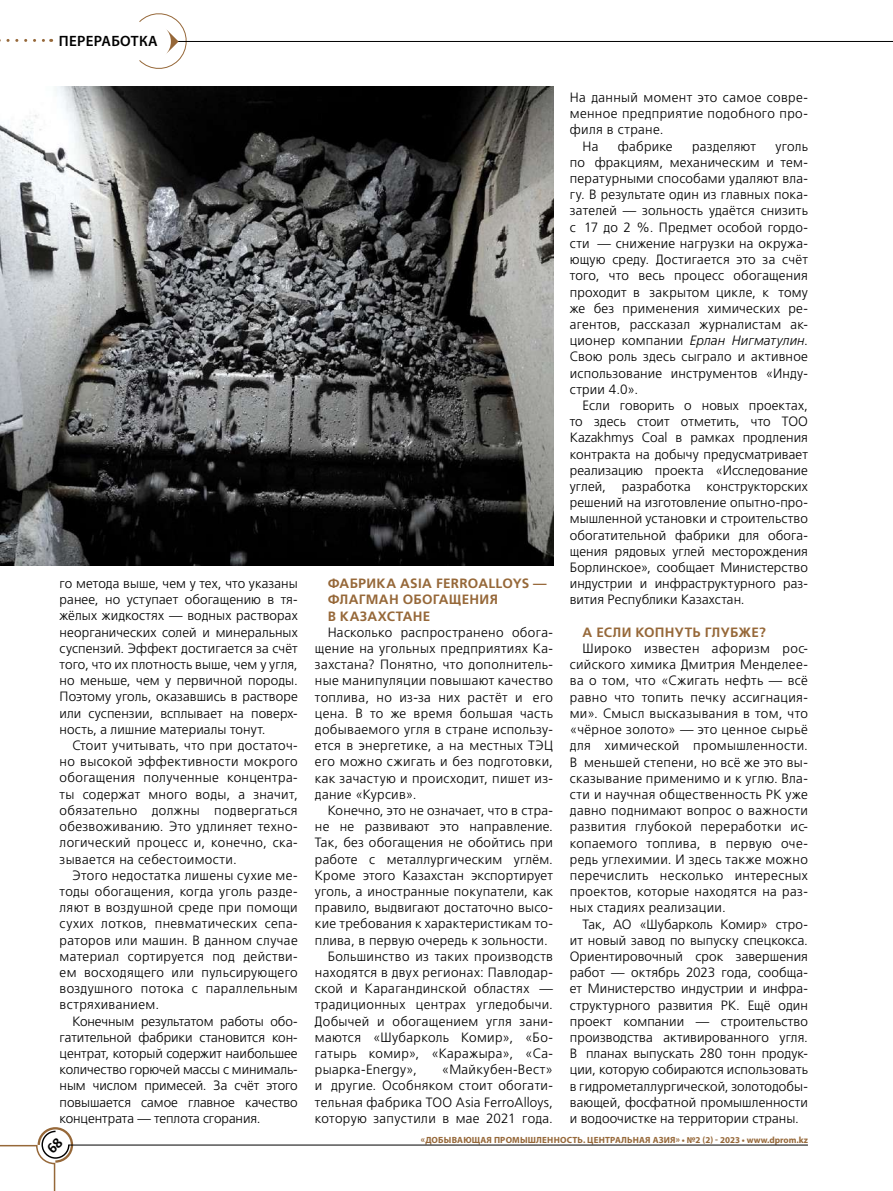
<style>
.page{position:relative;width:893px;height:1191px;background:#fff}
.page>*{position:absolute;margin:0;border:0;box-sizing:border-box;transform-origin:0 0}
.t1{font:600 15px "Myriad Pro";letter-spacing:.02em;color:#000}
.t2{font:13.5px/16.2px "AG Foreigner Light C";letter-spacing:.02em;color:#000;text-align:justify}
.t3{font:700 13.5px/16.2px "AG Foreigner Light C";letter-spacing:.025em;color:#966839}
.t4{font:700 9px "Myriad Pro";letter-spacing:.02em;color:#966839}
.s1{font-style:italic}
</style>
<div class="page">
<hr style="left:68px;top:1144px;width:740px;height:1px;background:#000">
<img style="left:0;top:86px;width:553px;height:480px">
<svg style="left:0;top:39px;width:52px;height:3px"></svg>
<hr style="left:172px;top:41px;width:721px;height:1px;background:#000">
<svg style="left:139px;top:13px;width:48px;height:56px"></svg>
<svg style="left:0;top:1127px;width:73px;height:64px"></svg>
<p class="t1" style="left:59px;top:32px;width:100px">ПЕРЕРАБОТКА</p>
<p class="t2" style="left:60px;top:575px;width:240px">го метода выше, чем у тех, что указаны ранее, но уступает обогащению в тя&shy;жёлых жидкостях — водных растворах неорганических солей и минеральных суспензий. Эффект достигается за счёт того, что их плотность выше, чем у угля, но меньше, чем у первичной породы.<br>Поэтому уголь, оказавшись в растворе или суспензии, всплывает на поверх&shy;ность, а лишние материалы тонут.</p>
<p class="t2" style="left:60px;top:737px;width:240px;text-indent:13px">Стоит учитывать, что при достаточ&shy;но высокой эффективности мокрого обогащения полученные концентра&shy;ты содержат много воды, а значит, обязательно должны подвергаться обезвоживанию. Это удлиняет техно&shy;логический процесс и, конечно, ска&shy;зывается на себестоимости.</p>
<p class="t2" style="left:60px;top:867px;width:240px;text-indent:13px">Этого недостатка лишены сухие ме&shy;тоды обогащения, когда уголь разде&shy;ляют в воздушной среде при помощи сухих лотков, пневматических сепа&shy;раторов или машин. В данном случае материал сортируется под действи&shy;ем восходящего или пульсирующего воздушного потока с параллельным встряхиванием.</p>
<p class="t2" style="left:60px;top:1013px;width:240px;text-indent:13px">Конечным результатом работы обо&shy;гатительной фабрики становится кон&shy;центрат, который содержит наибольшее количество горючей массы с минималь&shy;ным числом примесей. За счёт этого повышается самое главное качество концентрата — теплота сгорания.</p>
<p class="t3" style="left:328px;top:575px;width:221px">ФАБРИКА ASIA FERROALLOYS —<br>ФЛАГМАН ОБОГАЩЕНИЯ<br>В КАЗАХСТАНЕ</p>
<p class="t2" style="left:315px;top:624px;width:240px;text-indent:13px">Насколько распространено обога&shy;щение на угольных предприятиях Ка&shy;захстана? Понятно, что дополнитель&shy;ные манипуляции повышают качество топлива, но из-за них растёт и его цена. В то же время большая часть добываемого угля в стране использу&shy;ется в энергетике, а на местных ТЭЦ его можно сжигать и без подготовки, как зачастую и происходит, пишет из&shy;дание «Курсив».</p>
<p class="t2" style="left:328px;top:802px;width:227px">Конечно, это не означает, что в стра-</p>
<p class="t2" style="left:315px;top:818px;width:240px">не не развивают это направление.</p>
<p class="t2" style="left:315px;top:835px;width:240px">Так, без обогащения не обойтись при</p>
<p class="t2" style="left:315px;top:851px;width:240px">работе с металлургическим углём.</p>
<p class="t2" style="left:315px;top:867px;width:240px">Кроме этого Казахстан экспортирует</p>
<p class="t2" style="left:315px;top:883px;width:240px">уголь, а иностранные покупатели, как</p>
<p class="t2" style="left:315px;top:899px;width:240px">правило, выдвигают достаточно высо-</p>
<p class="t2" style="left:315px;top:916px;width:240px">кие требования к характеристикам то-</p>
<p class="t2" style="left:315px;top:932px;width:234px">плива, в первую очередь к зольности.</p>
<p class="t2" style="left:328px;top:948px;width:227px">Большинство из таких производств</p>
<p class="t2" style="left:315px;top:964px;width:240px">находятся в двух регионах: Павлодар-</p>
<p class="t2" style="left:315px;top:980px;width:240px">ской и Карагандинской областях —</p>
<p class="t2" style="left:315px;top:997px;width:240px">традиционных центрах угледобычи.</p>
<p class="t2" style="left:315px;top:1013px;width:240px">Добычей и обогащением угля зани-</p>
<p class="t2" style="left:315px;top:1029px;width:240px">маются «Шубарколь Комир», «Бо-</p>
<p class="t2" style="left:315px;top:1045px;width:240px">гатырь комир», «Каражыра», «Са-</p>
<p class="t2" style="left:315px;top:1061px;width:103px">рыарка-Energy»,</p>
<p class="t2" style="left:315px;top:1061px;width:240px;text-indent:127px">«Майкубен-Вест» и другие. Особняком стоит обогати&shy;тельная фабрика ТОО Asia FerroAlloys, которую запустили в мае 2021 года.</p>
<p class="t2" style="left:570px;top:89px;width:240px">На данный момент это самое совре-</p>
<p class="t2" style="left:570px;top:106px;width:240px">менное предприятие подобного про-</p>
<p class="t2" style="left:570px;top:122px;width:95px">филя в стране.</p>
<p class="t2" style="left:583px;top:138px;width:17px">На</p>
<p class="t2" style="left:618px;top:138px;width:56px">фабрике</p>
<p class="t2" style="left:692px;top:138px;width:65px">разделяют</p>
<p class="t2" style="left:570px;top:138px;width:240px;text-indent:206px">уголь по фракциям, механическим и тем&shy;пературными способами удаляют вла&shy;гу. В результате один из главных пока&shy;зателей — зольность удаётся снизить с 17 до 2 %. Предмет особой гордо&shy;сти — снижение нагрузки на окружа&shy;ющую среду. Достигается это за счёт того, что весь процесс обогащения проходит в закрытом цикле, к тому же без применения химических ре&shy;агентов, рассказал журналистам ак&shy;ционер компании <span class="s1">Ерлан Нигматулин</span>.<br>Свою роль здесь сыграло и активное использование инструментов «Инду&shy;стрии 4.0».</p>
<p class="t2" style="left:570px;top:397px;width:240px;text-indent:13px">Если говорить о новых проектах, то здесь стоит отметить, что ТОО Kazakhmys Coal в рамках продления контракта на добычу предусматривает реализацию проекта «Исследование углей, разработка конструкторских решений на изготовление опытно-про&shy;мышленной установки и строительство обогатительной фабрики для обога&shy;щения рядовых углей месторождения Борлинское», сообщает Министерство индустрии и инфраструктурного раз&shy;вития Республики Казахстан.</p>
<p class="t3" style="left:583px;top:624px;width:185px">А ЕСЛИ КОПНУТЬ ГЛУБЖЕ?</p>
<p class="t2" style="left:570px;top:640px;width:240px;text-indent:13px">Широко известен афоризм рос&shy;сийского химика Дмитрия Менделее&shy;ва о том, что «Сжигать нефть — всё равно что топить печку ассигнация&shy;ми». Смысл высказывания в том, что «чёрное золото» — это ценное сырьё для химической промышленности.<br>В меньшей степени, но всё же это вы&shy;сказывание применимо и к углю. Вла&shy;сти и научная общественность РК уже давно поднимают вопрос о важности развития глубокой переработки ис&shy;копаемого топлива, в первую оче&shy;редь углехимии. И здесь также можно перечислить несколько интересных проектов, которые находятся на раз&shy;ных стадиях реализации.</p>
<p class="t2" style="left:570px;top:916px;width:240px;text-indent:13px">Так, АО «Шубарколь Комир» стро&shy;ит новый завод по выпуску спецкокса.<br>Ориентировочный срок завершения работ — октябрь 2023 года, сообща&shy;ет Министерство индустрии и инфра&shy;структурного развития РК. Ещё один проект компании — строительство производства активированного угля.<br>В планах выпускать 280 тонн продук&shy;ции, которую собираются использовать в гидрометаллургической, золотодобы&shy;вающей, фосфатной промышленности и водоочистке на территории страны.</p>
<p class="t4" style="left:421px;top:1134px;width:388px">«ДОБЫВАЮЩАЯ ПРОМЫШЛЕННОСТЬ. ЦЕНТРАЛЬНАЯ АЗИЯ» • №2 (2) - 2023 • www.dprom.kz</p>
</div>
